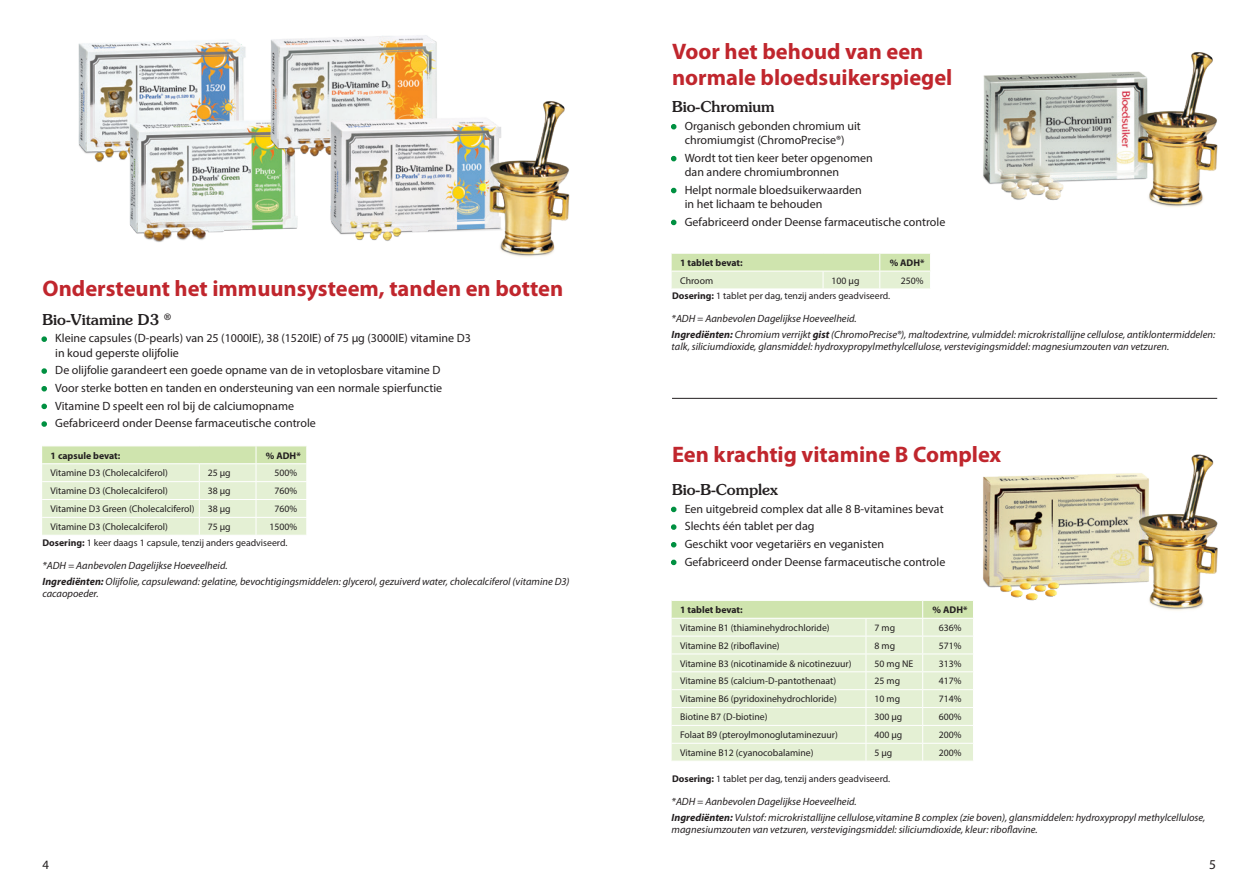
<style>
.page{position:relative;width:1259px;height:893px;background:#fff}
.page>*{position:absolute;margin:0;border:0;box-sizing:border-box;transform-origin:0 0}
.t1{font:700 22.5px/25.5px "Myriad Pro";color:#c0262d}
.t2{font:500 15px "Souvenir Std";color:#231f20}
.t3{font:13.5px "Myriad Pro";color:#231f20}
.t4{font:12.75px "Myriad Pro";color:#231f20}
.t5{font:12px/14.2px "Myriad Pro";color:#231f20}
.t6{font:italic 10.5px/16.2px "Myriad Pro";color:#231f20}
.t7{font:9.75px "Myriad Pro";color:#231f20}
.t8{font:700 9.75px "Myriad Pro";color:#231f20}
.s1{color:#009041}
.s2{font-weight:700}
</style>
<div class="page">
<img style="left:78px;top:40px;width:168px;height:122px">
<img style="left:105px;top:95px;width:193px;height:147px">
<img style="left:983px;top:52px;width:235px;height:156px">
<img style="left:983px;top:454px;width:235px;height:157px">
<svg style="left:671px;top:253px;width:260px;height:36px;background:#dbebc4"></svg>
<hr style="left:671px;top:271px;width:152px;height:1px;background:#fff">
<hr style="left:823px;top:271px;width:57px;height:1px;background:#fff">
<hr style="left:880px;top:271px;width:51px;height:1px;background:#fff">
<svg style="left:671px;top:600px;width:302px;height:161px;background:#e2efd1"></svg>
<hr style="left:671px;top:618px;width:195px;height:1px;background:#fff">
<hr style="left:866px;top:618px;width:56px;height:1px;background:#fff">
<hr style="left:922px;top:618px;width:52px;height:1px;background:#fff">
<hr style="left:671px;top:636px;width:195px;height:1px;background:#fff">
<hr style="left:866px;top:636px;width:56px;height:1px;background:#fff">
<hr style="left:922px;top:636px;width:52px;height:1px;background:#fff">
<hr style="left:671px;top:654px;width:195px;height:1px;background:#fff">
<hr style="left:866px;top:654px;width:56px;height:1px;background:#fff">
<hr style="left:922px;top:654px;width:52px;height:1px;background:#fff">
<hr style="left:671px;top:671px;width:195px;height:1px;background:#fff">
<hr style="left:866px;top:671px;width:56px;height:1px;background:#fff">
<hr style="left:922px;top:671px;width:52px;height:1px;background:#fff">
<hr style="left:671px;top:689px;width:195px;height:1px;background:#fff">
<hr style="left:866px;top:689px;width:56px;height:1px;background:#fff">
<hr style="left:922px;top:689px;width:52px;height:1px;background:#fff">
<hr style="left:671px;top:707px;width:195px;height:1px;background:#fff">
<hr style="left:866px;top:707px;width:56px;height:1px;background:#fff">
<hr style="left:922px;top:707px;width:52px;height:1px;background:#fff">
<hr style="left:671px;top:725px;width:195px;height:1px;background:#fff">
<hr style="left:866px;top:725px;width:56px;height:1px;background:#fff">
<hr style="left:922px;top:725px;width:52px;height:1px;background:#fff">
<hr style="left:671px;top:743px;width:195px;height:1px;background:#fff">
<hr style="left:866px;top:743px;width:56px;height:1px;background:#fff">
<hr style="left:922px;top:743px;width:52px;height:1px;background:#fff">
<hr style="left:672px;top:398px;width:545px;height:1px;background:#231f20">
<img style="left:246px;top:35px;width:191px;height:143px">
<img style="left:309px;top:95px;width:261px;height:162px">
<svg style="left:42px;top:446px;width:265px;height:89px;background:#e0edcd"></svg>
<hr style="left:42px;top:463px;width:157px;height:1px;background:#fff">
<hr style="left:199px;top:463px;width:57px;height:1px;background:#fff">
<hr style="left:256px;top:463px;width:51px;height:1px;background:#fff">
<hr style="left:42px;top:481px;width:157px;height:1px;background:#fff">
<hr style="left:199px;top:481px;width:57px;height:1px;background:#fff">
<hr style="left:256px;top:481px;width:51px;height:1px;background:#fff">
<hr style="left:42px;top:499px;width:157px;height:1px;background:#fff">
<hr style="left:199px;top:499px;width:57px;height:1px;background:#fff">
<hr style="left:256px;top:499px;width:51px;height:1px;background:#fff">
<hr style="left:42px;top:517px;width:157px;height:1px;background:#fff">
<hr style="left:199px;top:517px;width:57px;height:1px;background:#fff">
<hr style="left:256px;top:517px;width:51px;height:1px;background:#fff">
<h1 class="t1" style="left:672px;top:38px;width:282px">Voor het behoud van een normale bloedsuikerspiegel</h1>
<h1 class="t1" style="left:43px;top:275px;width:522px">Ondersteunt het immuunsysteem, tanden en botten</h1>
<p class="t2" style="left:43px;top:310px;width:130px">Bio-Vitamine D3 <sup>®</sup></p>
<p class="t5" style="left:55px;top:331px;width:417px;text-indent:-13px"><span class="s1">•</span> Kleine capsules (D-pearls) van 25 (1000IE), 38 (1520IE) of 75 µg (3000IE) vitamine D3 in koud geperste olijfolie</p>
<p class="t5" style="left:43px;top:363px;width:399px"><span class="s1">•</span> De olijfolie garandeert een goede opname van de in vetoplosbare vitamine D</p>
<p class="t5" style="left:43px;top:381px;width:401px"><span class="s1">•</span> Voor sterke botten en tanden en ondersteuning van een normale spierfunctie</p>
<p class="t5" style="left:43px;top:398px;width:253px"><span class="s1">•</span> Vitamine D speelt een rol bij de calciumopname</p>
<p class="t5" style="left:43px;top:416px;width:275px"><span class="s1">•</span> Gefabriceerd onder Deense farmaceutische controle</p>
<p class="t8" style="left:51px;top:449px;width:71px">1 capsule bevat:</p>
<p class="t8" style="left:266px;top:449px;width:36px">% ADH*</p>
<p class="t7" style="left:51px;top:467px;width:119px">Vitamine D3 (Cholecalciferol)</p>
<p class="t7" style="left:208px;top:467px;width:24px">25 μg</p>
<p class="t7" style="left:274px;top:467px;width:24px">500%</p>
<p class="t7" style="left:51px;top:485px;width:119px">Vitamine D3 (Cholecalciferol)</p>
<p class="t7" style="left:208px;top:485px;width:24px">38 μg</p>
<p class="t7" style="left:274px;top:485px;width:24px">760%</p>
<p class="t7" style="left:51px;top:503px;width:145px">Vitamine D3 Green (Cholecalciferol)</p>
<p class="t7" style="left:208px;top:503px;width:24px">38 μg</p>
<p class="t7" style="left:274px;top:503px;width:24px">760%</p>
<p class="t7" style="left:51px;top:521px;width:119px">Vitamine D3 (Cholecalciferol)</p>
<p class="t7" style="left:208px;top:521px;width:24px">75 μg</p>
<p class="t7" style="left:269px;top:521px;width:29px">1500%</p>
<p class="t6" style="left:43px;top:557px;width:528px">*ADH = Aanbevolen Dagelijkse Hoeveelheid.<br><span class="s2">Ingrediënten:</span> Olijfolie, capsulewand: gelatine, bevochtigingsmiddelen: glycerol, gezuiverd water, cholecalciferol (vitamine D3)</p>
<p class="t6" style="left:43px;top:585px;width:58px">cacaopoeder.</p>
<p class="t7" style="left:43px;top:537px;width:246px"><span class="s2">Dosering:</span> 1 keer daags 1 capsule, tenzij anders geadviseerd.</p>
<p class="t2" style="left:672px;top:98px;width:104px">Bio-Chromium</p>
<p class="t5" style="left:672px;top:119px;width:190px;text-align:center"><span class="s1">•</span> Organisch gebonden chromium uit chromiumgist (ChromoPrecise®)</p>
<p class="t5" style="left:685px;top:150px;width:189px;text-indent:-13px"><span class="s1">•</span> Wordt tot tien keer beter opgenomen dan andere chromiumbronnen</p>
<p class="t5" style="left:685px;top:182px;width:179px;text-indent:-13px"><span class="s1">•</span> Helpt normale bloedsuikerwaarden in het lichaam te behouden</p>
<p class="t5" style="left:672px;top:214px;width:275px"><span class="s1">•</span> Gefabriceerd onder Deense farmaceutische controle</p>
<p class="t8" style="left:680px;top:256px;width:64px">1 tablet bevat:</p>
<p class="t8" style="left:889px;top:256px;width:36px">% ADH*</p>
<p class="t7" style="left:680px;top:274px;width:34px">Chroom</p>
<p class="t7" style="left:831px;top:274px;width:29px">100 µg</p>
<p class="t7" style="left:901px;top:274px;width:24px">250%</p>
<p class="t7" style="left:672px;top:290px;width:220px"><span class="s2">Dosering:</span> 1 tablet per dag, tenzij anders geadviseerd.</p>
<p class="t6" style="left:671px;top:310px;width:545px">*ADH = Aanbevolen Dagelijkse Hoeveelheid.<br><span class="s2">Ingrediënten:</span> Chromium verrijkt <span class="s2">gist</span> (ChromoPrecise®), maltodextrine, vulmiddel: microkristallijne cellulose, antiklontermiddelen:</p>
<p class="t6" style="left:671px;top:338px;width:499px">talk, siliciumdioxide, glansmiddel: hydroxypropylmethylcellulose, verstevigingsmiddel: magnesiumzouten van vetzuren.</p>
<h1 class="t1" style="left:672px;top:441px;width:331px">Een krachtig vitamine B Complex</h1>
<p class="t2" style="left:672px;top:480px;width:108px">Bio-B-Complex</p>
<p class="t5" style="left:672px;top:501px;width:273px"><span class="s1">•</span> Een uitgebreid complex dat alle 8 B-vitamines bevat</p>
<p class="t5" style="left:672px;top:519px;width:144px"><span class="s1">•</span> Slechts één tablet per dag</p>
<p class="t5" style="left:672px;top:536px;width:213px"><span class="s1">•</span> Geschikt voor vegetariërs en veganisten</p>
<p class="t5" style="left:672px;top:554px;width:275px"><span class="s1">•</span> Gefabriceerd onder Deense farmaceutische controle</p>
<p class="t8" style="left:680px;top:603px;width:64px">1 tablet bevat:</p>
<p class="t8" style="left:932px;top:603px;width:36px">% ADH*</p>
<p class="t7" style="left:680px;top:621px;width:151px">Vitamine B1 (thiaminehydrochloride)</p>
<p class="t7" style="left:874px;top:621px;width:22px">7 mg</p>
<p class="t7" style="left:938px;top:621px;width:24px">636%</p>
<p class="t7" style="left:680px;top:639px;width:101px">Vitamine B2 (riboflavine)</p>
<p class="t7" style="left:874px;top:639px;width:22px">8 mg</p>
<p class="t7" style="left:938px;top:639px;width:24px">571%</p>
<p class="t7" style="left:680px;top:657px;width:173px">Vitamine B3 (nicotinamide &amp; nicotinezuur)</p>
<p class="t7" style="left:874px;top:657px;width:40px">50 mg NE</p>
<p class="t7" style="left:938px;top:657px;width:24px">313%</p>
<p class="t7" style="left:680px;top:675px;width:157px">Vitamine B5 (calcium-D-pantothenaat)</p>
<p class="t7" style="left:874px;top:675px;width:27px">25 mg</p>
<p class="t7" style="left:938px;top:675px;width:24px">417%</p>
<p class="t7" style="left:680px;top:693px;width:158px">Vitamine B6 (pyridoxinehydrochloride)</p>
<p class="t7" style="left:874px;top:693px;width:27px">10 mg</p>
<p class="t7" style="left:938px;top:693px;width:24px">714%</p>
<p class="t7" style="left:680px;top:711px;width:89px">Biotine B7 (D-biotine)</p>
<p class="t7" style="left:874px;top:711px;width:29px">300 µg</p>
<p class="t7" style="left:938px;top:711px;width:24px">600%</p>
<p class="t7" style="left:680px;top:729px;width:159px">Folaat B9 (pteroylmonoglutaminezuur)</p>
<p class="t7" style="left:874px;top:729px;width:29px">400 µg</p>
<p class="t7" style="left:938px;top:729px;width:24px">200%</p>
<p class="t7" style="left:680px;top:747px;width:135px">Vitamine B12 (cyanocobalamine)</p>
<p class="t7" style="left:874px;top:747px;width:19px">5 µg</p>
<p class="t7" style="left:938px;top:747px;width:24px">200%</p>
<p class="t7" style="left:672px;top:772px;width:220px"><span class="s2">Dosering:</span> 1 tablet per dag, tenzij anders geadviseerd.</p>
<p class="t6" style="left:671px;top:793px;width:535px">*ADH = Aanbevolen Dagelijkse Hoeveelheid.<br><span class="s2">Ingrediënten:</span> Vulstof: microkristallijne cellulose,vitamine B complex (zie boven), glansmiddelen: hydroxypropyl methylcellulose,</p>
<p class="t6" style="left:671px;top:821px;width:367px">magnesiumzouten van vetzuren, verstevigingsmiddel: siliciumdioxide, kleur: riboflavine.</p>
<p class="t4" style="left:43px;top:856px;width:8px">4</p>
<p class="t3" style="left:1209px;top:856px;width:8px">5</p>
</div>
